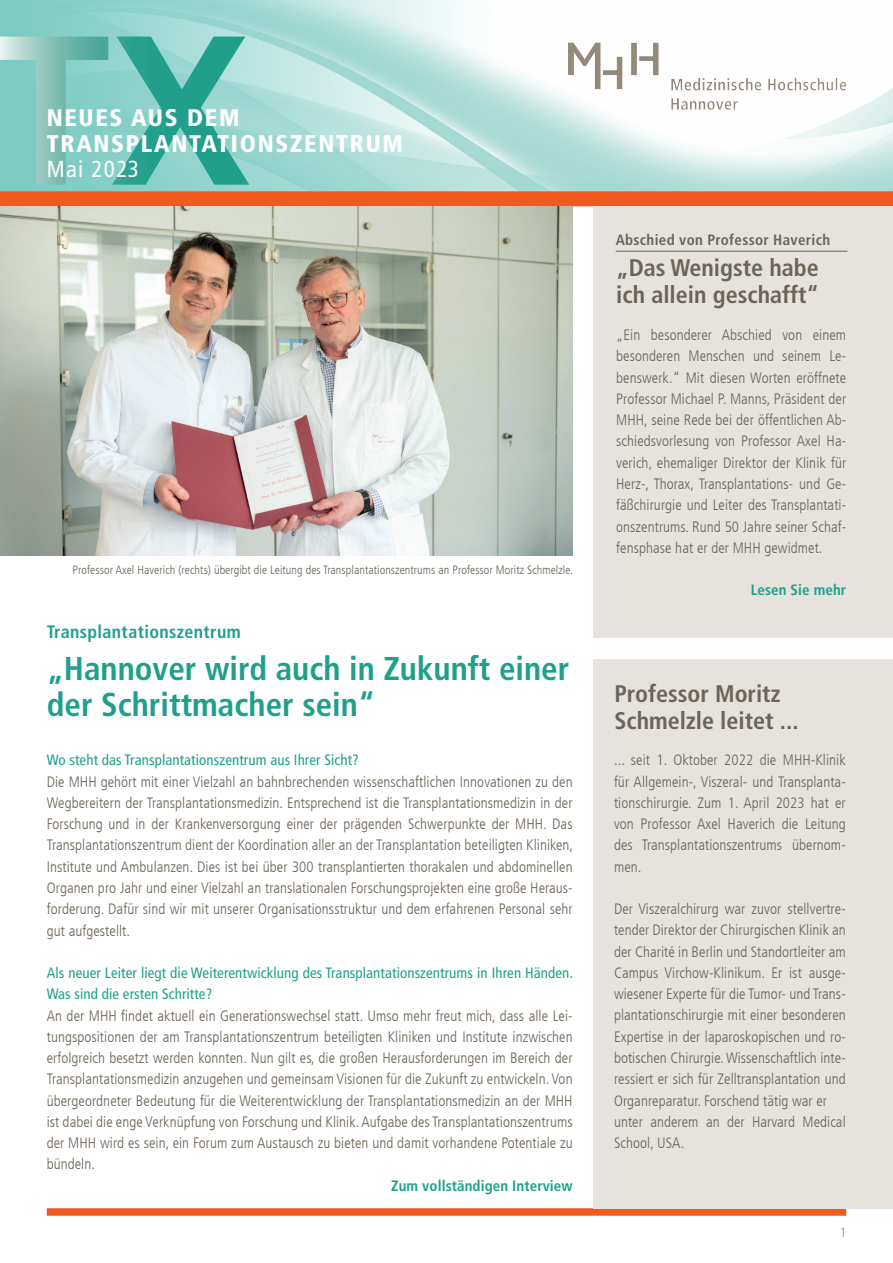
<style>
.page{position:relative;width:893px;height:1263px;background:#fff}
.page>*{position:absolute;margin:0;border:0;box-sizing:border-box;transform-origin:0 0}
.t1{font:700 condensed 33px/36px "Frutiger LT Com";color:#20a08c}
.t2{font:700 condensed 24px/27px "Frutiger LT Com";color:#6c6458}
.t3{font:900 condensed 24px/25.5px "Frutiger LT Std";letter-spacing:.07em;color:#fff}
.t4{font:condensed 23.25px "Frutiger LT Com";letter-spacing:.055em;color:#fff}
.t5{font:700 condensed 18px "Frutiger LT Com";letter-spacing:.02em;color:#20a08c}
.t6{font:300 condensed 15px/21.3px "Frutiger LT Com";letter-spacing:.005em;color:#6c6458;text-align:justify}
.t7{font:condensed 15px/21.3px "Frutiger LT Com";letter-spacing:.005em;color:#20a08c}
.t8{font:700 condensed 15px "Frutiger LT Com";letter-spacing:.02em;color:#6c6458}
.t9{font:700 condensed 15px "Frutiger LT Com";letter-spacing:.005em;color:#20a08c}
.t10{font:700 condensed 15px "Frutiger LT Std";letter-spacing:.005em;color:#20a08c}
.t11{font:300 condensed 13.5px "Frutiger LT Com";color:#948a7c}
.t12{font:300 condensed 12px "Frutiger LT Com";letter-spacing:.005em;color:#6c6458}
</style>
<div class="page">
<div style="left:47px;top:1208px;width:799px;height:8px;background:#f15921"></div>
<svg style="left:0;top:0;width:893px;height:191px"></svg>
<svg style="left:0;top:37px;width:249px;height:148px;background:#71c2b7"></svg>
<div style="left:0;top:191px;width:893px;height:15px;background:#f15921"></div>
<img style="left:581px;top:43px;width:14px;height:16px">
<div style="left:594px;top:659px;width:299px;height:549px;background:#e6e2de"></div>
<img style="left:0;top:206px;width:573px;height:349px">
<div style="left:594px;top:206px;width:299px;height:432px;background:#e6e2de"></div>
<hr style="left:616px;top:251px;width:231px;height:1px;background:#6c6458">
<h2 class="t3" style="left:47px;top:105px;width:358px">NEUES AUS DEM<br>TRANSPLANTATIONSZENTRUM</h2>
<h3 class="t4" style="left:47px;top:156px;width:94px">Mai 2023</h3>
<p class="t12" style="left:72px;top:563px;width:502px">Professor Axel Haverich (rechts) übergibt die Leitung des Transplantationszentrums an Professor Moritz Schmelzle.</p>
<p class="t5" style="left:47px;top:621px;width:195px">Transplantationszentrum</p>
<h1 class="t1" style="left:47px;top:651px;width:524px">„Hannover wird auch in Zukunft einer der Schrittmacher sein“</h1>
<p class="t7" style="left:47px;top:750px;width:314px">Wo steht das Transplantationszentrum aus Ihrer Sicht?</p>
<p class="t6" style="left:47px;top:771px;width:528px">Die MHH gehört mit einer Vielzahl an bahnbrechenden wissenschaftlichen Innovationen zu den Wegbereitern der Transplantationsmedizin. Entsprechend ist die Transplantationsmedizin in der Forschung und in der Krankenversorgung einer der prägenden Schwerpunkte der MHH. Das Transplantationszentrum dient der Koordination aller an der Transplantation beteiligten Kliniken, Institute und Ambulanzen. Dies ist bei über 300 transplantierten thorakalen und abdominellen Organen pro Jahr und einer Vielzahl an translationalen Forschungsprojekten eine große Heraus&shy;forderung. Dafür sind wir mit unserer Organisationsstruktur und dem erfahrenen Personal sehr gut aufgestellt.</p>
<p class="t7" style="left:47px;top:962px;width:528px">Als neuer Leiter liegt die Weiterentwicklung des Transplantationszentrums in Ihren Händen.<br>Was sind die ersten Schritte?</p>
<p class="t6" style="left:47px;top:1005px;width:527px">An der MHH findet aktuell ein Generationswechsel statt. Umso mehr freut mich, dass alle Lei&shy;tungspositionen der am Transplantationszentrum beteiligten Kliniken und Institute inzwischen erfolgreich besetzt werden konnten. Nun gilt es, die großen Herausforderungen im Bereich der Transplantationsmedizin anzugehen und gemeinsam Visionen für die Zukunft zu entwickeln. Von übergeordneter Bedeutung für die Weiterentwicklung der Transplantationsmedizin an der MHH ist dabei die enge Verknüpfung von Forschung und Klinik. Aufgabe des Transplantationszentrums der MHH wird es sein, ein Forum zum Austausch zu bieten und damit vorhandene Potentiale zu bündeln.</p>
<p class="t9" style="left:391px;top:1176px;width:183px">Zum vollständigen Interview</p>
<p class="t8" style="left:616px;top:231px;width:216px">Abschied von Professor Haverich</p>
<h2 class="t2" style="left:616px;top:255px;width:204px">„Das Wenigste habe ich allein geschafft“</h2>
<p class="t6" style="left:616px;top:324px;width:231px">„Ein besonderer Abschied von einem besonderen Menschen und seinem Le&shy;benswerk.“ Mit diesen Worten eröffnete Professor Michael P. Manns, Präsident der MHH, seine Rede bei der öffentlichen Ab&shy;schiedsvorlesung von Professor Axel Ha&shy;verich, ehemaliger Direktor der Klinik für Herz-, Thorax, Transplantations- und Ge&shy;fäßchirurgie und Leiter des Transplantati&shy;onszentrums. Rund 50 Jahre seiner Schaf&shy;fensphase hat er der MHH gewidmet.</p>
<p class="t10" style="left:751px;top:581px;width:97px">Lesen Sie mehr</p>
<h2 class="t2" style="left:614px;top:680px;width:186px">Professor Moritz<br>Schmelzle leitet ...</h2>
<p class="t6" style="left:614px;top:750px;width:233px">... seit 1. Oktober 2022 die MHH-Klinik für Allgemein-, Viszeral- und Transplanta&shy;tionschirurgie. Zum 1. April 2023 hat er von Professor Axel Haverich die Leitung des Transplantationszentrums übernom&shy;men.</p>
<p class="t6" style="left:614px;top:898px;width:233px;text-align:left">Der Viszeralchirurg war zuvor stellvertre&shy;tender Direktor der Chirurgischen Klinik an der Charité in Berlin und Standortleiter am Campus Virchow-Klinikum. Er ist ausge&shy;wiesener Experte für die Tumor- und Trans&shy;plantationschirurgie mit einer besonderen Expertise in der laparoskopischen und ro&shy;botischen Chirurgie. Wissenschaftlich inte&shy;ressiert er sich für Zelltransplantation und Organreparatur. Forschend tätig war er unter anderem an der Harvard Medical School, USA.</p>
<p class="t11" style="left:840px;top:1224px;width:8px">1</p>
</div>
